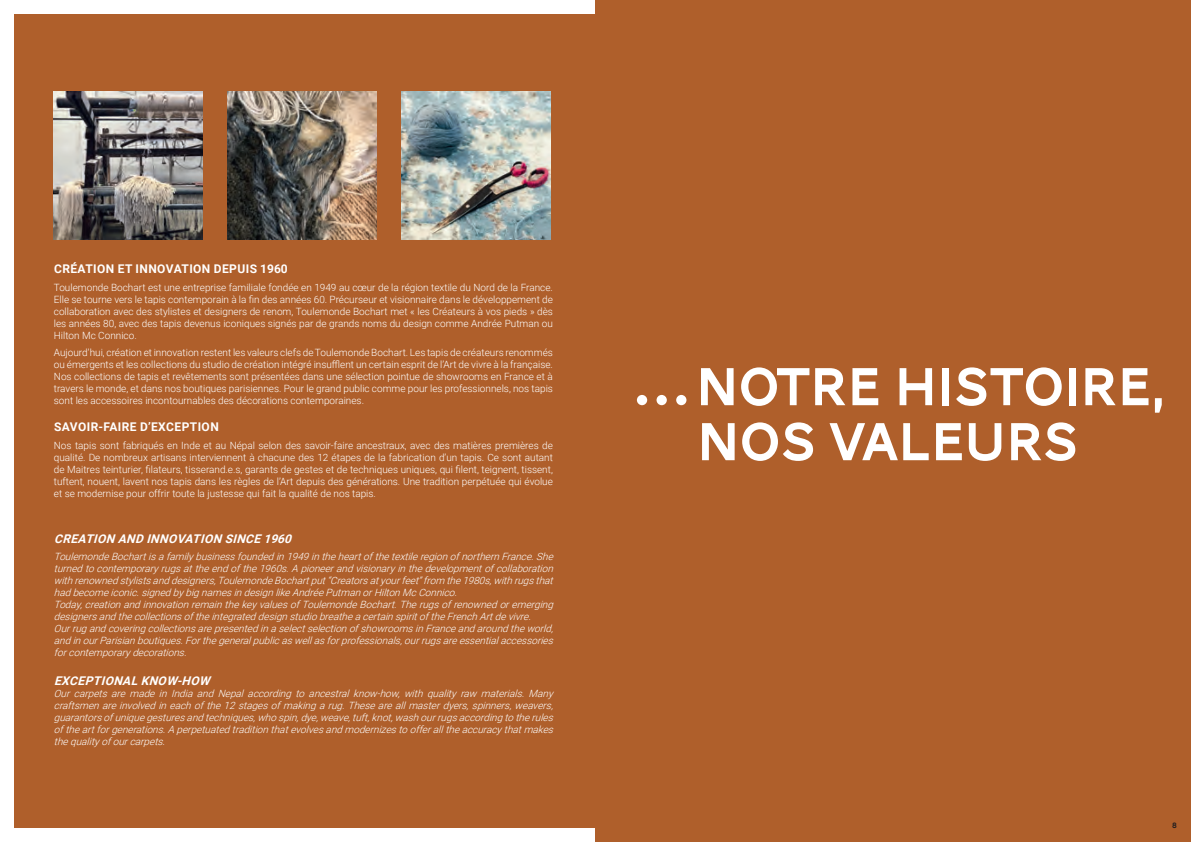
<style>
.page{position:relative;width:1191px;height:842px;background:#fff}
.page>*{position:absolute;margin:0;border:0;box-sizing:border-box;transform-origin:0 0}
.t1{font:55px/55px "AW Conqueror Carved One";letter-spacing:-.01em;color:#fff}
.t2{font:700 12px "Roboto";letter-spacing:.035em;color:#fff}
.t3{font:italic 700 12px "Roboto";color:#fff}
.t4{font:300 10px/12px "Roboto";color:#fff;text-align:justify}
.t5{font:italic 300 10px/12px "Roboto";color:#fff}
.t6{font:8px "AW Conqueror Carved One";color:#231f20}
</style>
<div class="page">
<div style="left:595px;top:0;width:596px;height:842px;background:#af5f2b"></div>
<div style="left:14px;top:14px;width:581px;height:814px;background:#af5f2b"></div>
<div style="left:637px;top:395px;width:10px;height:10px;background:#fff;border-radius:50%"></div>
<div style="left:656px;top:395px;width:11px;height:10px;background:#fff;border-radius:50%"></div>
<div style="left:676px;top:395px;width:10px;height:10px;background:#fff;border-radius:50%"></div>
<img style="left:54px;top:92px;width:149px;height:148px">
<img style="left:228px;top:92px;width:149px;height:148px">
<img style="left:401px;top:92px;width:149px;height:148px">
<p class="t2" style="left:54px;top:260px;width:235px">CRÉATION ET INNOVATION DEPUIS 1960</p>
<p class="t4" style="left:54px;top:281px;width:500px">Toulemonde Bochart est une entreprise familiale fondée en 1949 au cœur de la région textile du Nord de la France.<br>Elle se tourne vers le tapis contemporain à la fin des années 60. Précurseur et visionnaire dans le développement de collaboration avec des stylistes et designers de renom, Toulemonde Bochart met « les Créateurs à vos pieds » dès les années 80, avec des tapis devenus iconiques signés par de grands noms du design comme Andrée Putman ou Hilton Mc Connico.</p>
<p class="t4" style="left:54px;top:347px;width:500px">Aujourd’hui, création et innovation restent les valeurs clefs de Toulemonde Bochart. Les tapis de créateurs renommés ou émergents et les collections du studio de création intégré insufflent un certain esprit de l’Art de vivre à la française.<br>Nos collections de tapis et revêtements sont présentées dans une sélection pointue de showrooms en France et à travers le monde, et dans nos boutiques parisiennes. Pour le grand public comme pour les professionnels, nos tapis sont les accessoires incontournables des décorations contemporaines.</p>
<p class="t2" style="left:54px;top:418px;width:166px">SAVOIR-FAIRE D’EXCEPTION</p>
<p class="t4" style="left:54px;top:439px;width:500px">Nos tapis sont fabriqués en Inde et au Népal selon des savoir-faire ancestraux, avec des matières premières de qualité. De nombreux artisans interviennent à chacune des 12 étapes de la fabrication d’un tapis. Ce sont autant de Maitres teinturier, filateurs, tisserand.e.s, garants de gestes et de techniques uniques, qui filent, teignent, tissent, tuftent, nouent, lavent nos tapis dans les règles de l’Art depuis des générations. Une tradition perpétuée qui évolue et se modernise pour offrir toute la justesse qui fait la qualité de nos tapis.</p>
<p class="t3" style="left:54px;top:530px;width:243px">CREATION AND INNOVATION SINCE1960</p>
<p class="t5" style="left:54px;top:550px;width:504px">ToulemondeBochartisafamilybusinessfoundedin1949intheheartofthetextileregionofnorthernFrance.She turned to contemporary rugs at the end of the 1960s. A pioneer and visionary in the development of collaboration withrenownedstylistsanddesigners,ToulemondeBochartput“Creatorsatyourfeet”from the1980s,withrugsthat hadbecomeiconic.signedbybignamesindesignlikeAndréePutmanorHiltonMcConnico.<br>Today,creationandinnovationremainthekeyvaluesofToulemondeBochart.Therugsofrenownedoremerging designersandthecollectionsoftheintegrateddesignstudiobreatheacertainspiritoftheFrenchArtdevivre.<br>OurrugandcoveringcollectionsarepresentedinaselectselectionofshowroomsinFranceandaroundtheworld, andinourParisianboutiques.Forthegeneralpublicaswellasforprofessionals,ourrugsareessentialaccessories forcontemporarydecorations.</p>
<p class="t3" style="left:54px;top:673px;width:161px">EXCEPTIONALKNOW-HOW</p>
<p class="t5" style="left:54px;top:687px;width:504px;text-align:justify">Our carpets are made in India and Nepal according to ancestral know-how, with quality raw materials. Many craftsmenareinvolvedineachofthe12stagesofmakingarug.Theseareallmasterdyers,spinners,weavers, guarantorsofuniquegesturesandtechniques,whospin,dye,weave,tuft,knot,washourrugsaccordingtotherules oftheartforgenerations.Aperpetuatedtraditionthatevolvesandmodernizestoofferalltheaccuracythatmakes thequalityofourcarpets.</p>
<h1 class="t1" style="left:696px;top:364px;width:471px">NOTRE HISTOIRE,<br>NOS VALEURS</h1>
<p class="t6" style="left:1172px;top:821px;width:6px">8</p>
</div>
